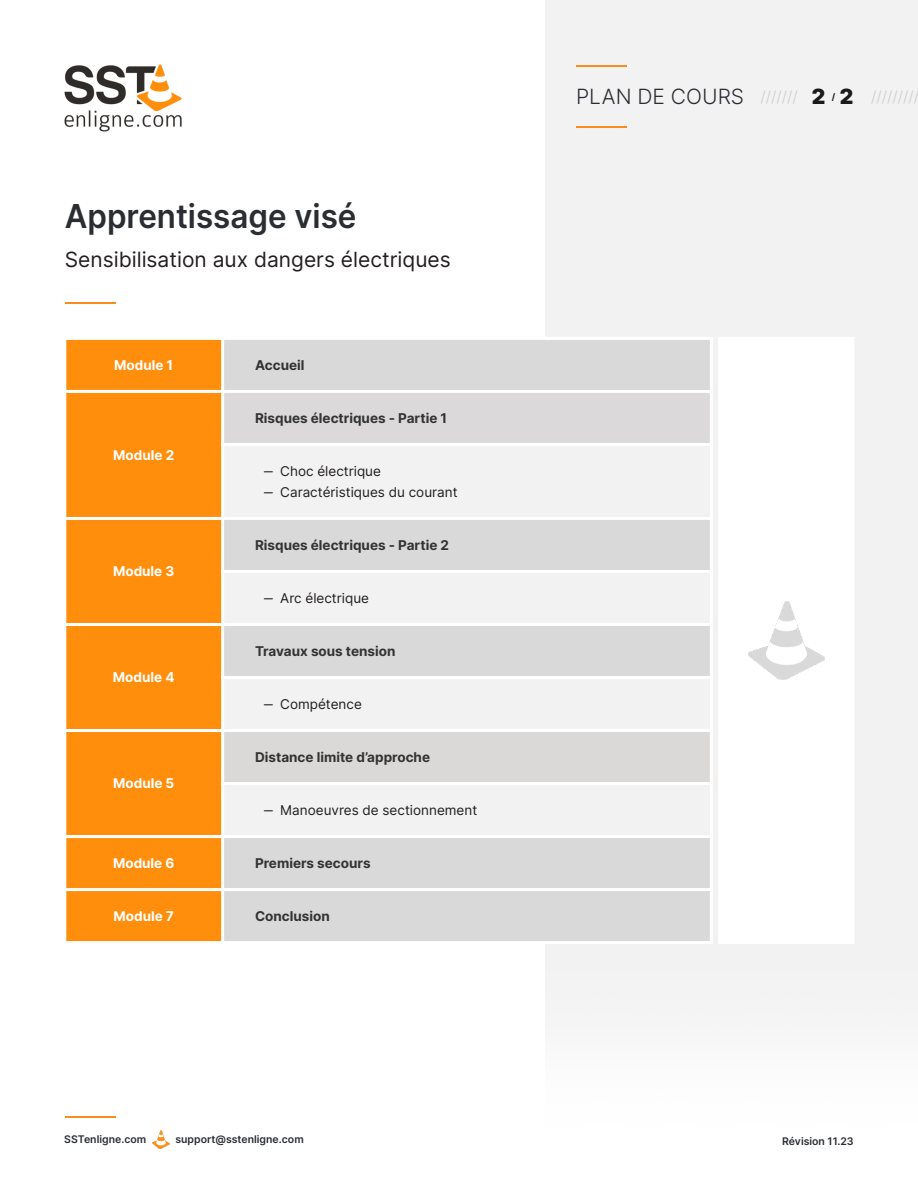
<style>
.page{position:relative;width:918px;height:1188px;background:#fff}
.page>*{position:absolute;margin:0;border:0;box-sizing:border-box;transform-origin:0 0}
.t1{font:600 33px "Inter";color:#2a2d32;scale:.95 1}
.t2{font:21px "Inter";color:#231f20}
.t3{font:300 21px "Inter";color:#2a2d32}
.t4{font:300 15px "Inter";color:#ccc}
.t5{font:700 13.5px "Inter";color:#333}
.t6{font:13.5px/21px "Inter";color:#231f20}
.t7{font:700 13.5px "Inter";color:#fff}
.t8{font:600 10.5px "Inter";color:#2a2d32}
.t9{font:700 9px "Inter";color:#1a1a1a}
.s1{font-weight:900;font-size:21px;color:#1a1a1a}
</style>
<div class="page">
<div style="left:545px;top:0;width:373px;height:1016px;background:#f2f2f2"></div>
<img style="left:64px;top:64px;width:118px;height:68px">
<hr style="left:65px;top:1116px;width:50px;height:1px;background:#f78d1e">
<img style="left:152px;top:1131px;width:18px;height:17px">
<hr style="left:576px;top:65px;width:50px;height:1px;background:#f78d1e">
<hr style="left:576px;top:126px;width:50px;height:1px;background:#f78d1e">
<div style="left:718px;top:337px;width:136px;height:607px;background:#fff"></div>
<hr style="left:65px;top:302px;width:50px;height:2px;background:#f78d1e">
<div style="left:65px;top:338px;width:158px;height:605px;background:#ff8e0c"></div>
<div style="left:224px;top:340px;width:486px;height:50px;background:#d9d9d9"></div>
<div style="left:223px;top:391px;width:488px;height:53px;background:#dbd9d9"></div>
<svg style="left:224px;top:446px;width:486px;height:283px;fill:#f2f2f2"></svg>
<div style="left:223px;top:731px;width:488px;height:53px;background:#dbd9d8"></div>
<div style="left:223px;top:784px;width:488px;height:53px;background:#f2f2f2"></div>
<div style="left:223px;top:837px;width:488px;height:106px;background:#d9d9d9"></div>
<hr style="left:63px;top:338px;width:3px;height:605px;background:#fff">
<hr style="left:221px;top:338px;width:3px;height:605px;background:#fff">
<hr style="left:710px;top:338px;width:3px;height:605px;background:#fff">
<hr style="left:65px;top:337px;width:646px;height:3px;background:#fff">
<hr style="left:65px;top:390px;width:646px;height:3px;background:#fff">
<hr style="left:223px;top:443px;width:488px;height:3px;background:#fff">
<hr style="left:65px;top:517px;width:646px;height:3px;background:#fff">
<hr style="left:223px;top:570px;width:488px;height:3px;background:#fff">
<hr style="left:65px;top:623px;width:646px;height:3px;background:#fff">
<hr style="left:223px;top:676px;width:488px;height:3px;background:#fff">
<hr style="left:65px;top:729px;width:646px;height:3px;background:#fff">
<hr style="left:223px;top:782px;width:488px;height:3px;background:#fff">
<hr style="left:65px;top:835px;width:646px;height:3px;background:#fff">
<hr style="left:65px;top:888px;width:646px;height:3px;background:#fff">
<hr style="left:65px;top:941px;width:646px;height:3px;background:#fff">
<img style="left:748px;top:602px;width:76px;height:77px">
<h1 class="t1" style="left:65px;top:196px;width:309px">Apprentissage visé</h1>
<h2 class="t2" style="left:65px;top:247px;width:387px">Sensibilisation aux dangers électriques</h2>
<p class="t7" style="left:114px;top:357px;width:61px">Module 1</p>
<p class="t5" style="left:255px;top:357px;width:51px">Accueil</p>
<p class="t7" style="left:113px;top:447px;width:62px">Module 2</p>
<p class="t7" style="left:113px;top:563px;width:63px">Module 3</p>
<p class="t7" style="left:113px;top:669px;width:63px">Module 4</p>
<p class="t7" style="left:113px;top:775px;width:63px">Module 5</p>
<p class="t5" style="left:255px;top:410px;width:194px">Risques électriques - Partie 1</p>
<p class="t6" style="left:264px;top:460px;width:195px">‒ Choc électrique<br>‒ Caractéristiques du courant</p>
<p class="t5" style="left:255px;top:537px;width:196px">Risques électriques - Partie 2</p>
<p class="t6" style="left:264px;top:587px;width:106px">‒ Arc électrique</p>
<p class="t5" style="left:255px;top:643px;width:142px">Travaux sous tension</p>
<p class="t6" style="left:264px;top:694px;width:99px">‒ Compétence</p>
<p class="t5" style="left:255px;top:749px;width:177px">Distance limite d’approche</p>
<p class="t6" style="left:264px;top:800px;width:215px">‒ Manoeuvres de sectionnement</p>
<p class="t7" style="left:113px;top:855px;width:63px">Module 6</p>
<p class="t5" style="left:255px;top:855px;width:117px">Premiers secours</p>
<p class="t7" style="left:113px;top:908px;width:62px">Module 7</p>
<p class="t5" style="left:255px;top:908px;width:76px">Conclusion</p>
<h2 class="t3" style="left:576px;top:84px;width:170px">PLAN DE COURS</h2>
<p class="t4" style="left:761px;top:88px;width:66px">/////// <span class="s1">2</span></p>
<p class="t9" style="left:832px;top:91px;width:5px">/</p>
<p class="t4" style="left:840px;top:88px;width:81px"><span class="s1">2</span> /////////</p>
<p class="t8" style="left:64px;top:1132px;width:83px">SSTenligne.com</p>
<p class="t8" style="left:175px;top:1132px;width:130px">support@sstenligne.com</p>
<p class="t8" style="left:782px;top:1135px;width:73px">Révision 11.23</p>
</div>
